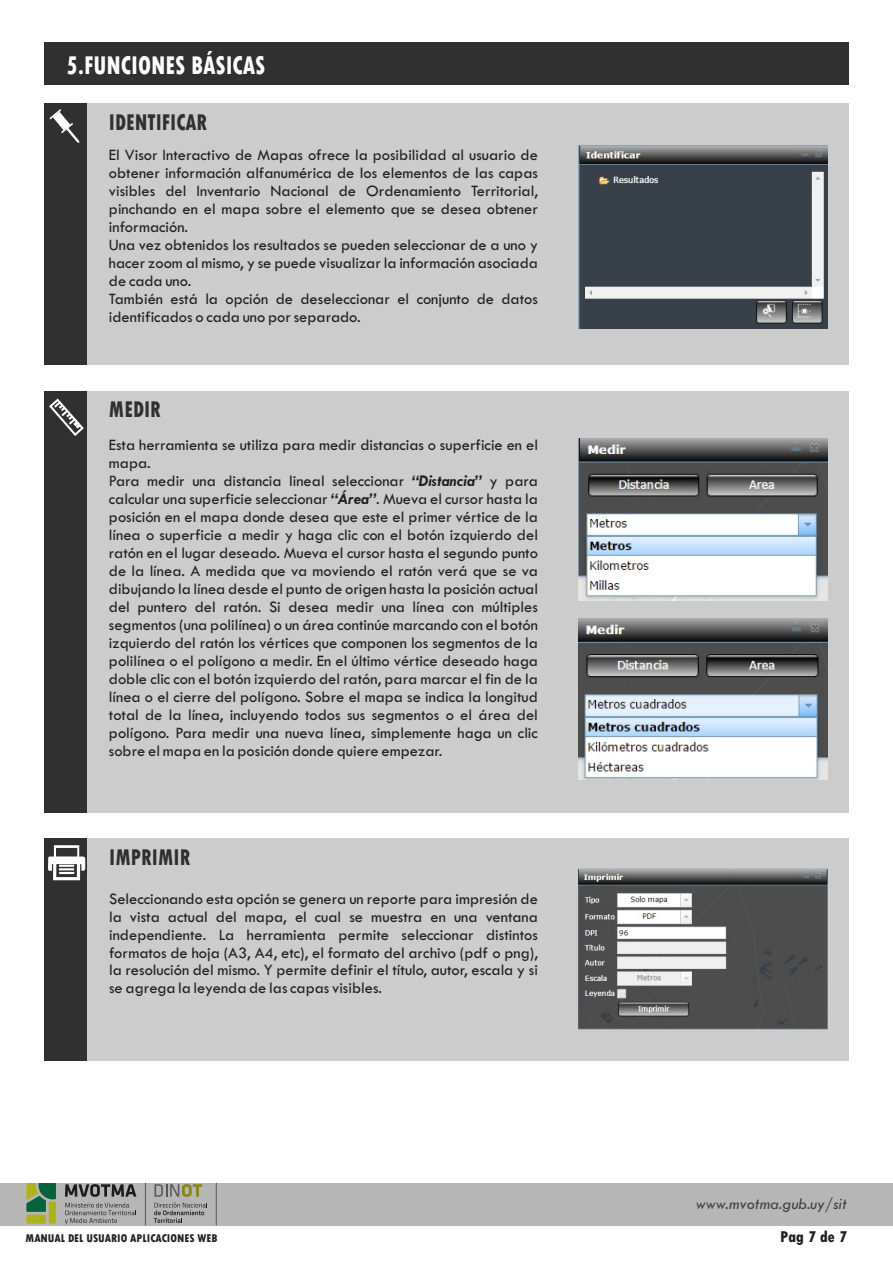
<style>
.page{position:relative;width:893px;height:1263px;background:#fff}
.page>*{position:absolute;margin:0;border:0;box-sizing:border-box;transform-origin:0 0}
.t1{font:800 condensed 27px "Tw Cen";color:#fff;scale:.86 1}
.t2{font:800 condensed 24px "Tw Cen";color:#303030;scale:.86 1}
.t3{font:16.5px/18px "Tw Cen";color:#231f20}
.t4{font:italic 16.5px "Tw Cen";color:#414142}
.t5{font:800 condensed 16.5px "Tw Cen";color:#231f20}
.t6{font:800 condensed 11.85px "Tw Cen";color:#231f20}
.s1{font-weight:700;font-style:italic}
</style>
<div class="page">
<div style="left:87px;top:103px;width:762px;height:262px;background:#ccc"></div>
<div style="left:44px;top:103px;width:43px;height:262px;background:#303030"></div>
<svg style="left:49px;top:109px;width:30px;height:34px"></svg>
<div style="left:44px;top:43px;width:805px;height:42px;background:#303030"></div>
<div style="left:0;top:1183px;width:893px;height:42px;background:#b6b6b6"></div>
<hr style="left:216px;top:1183px;width:1px;height:42px;background:#575757">
<svg style="left:65px;top:1184px;width:71px;height:13px"></svg>
<svg style="left:65px;top:1203px;width:71px;height:21px"></svg>
<svg style="left:26px;top:1183px;width:30px;height:40px"></svg>
<hr style="left:145px;top:1183px;width:1px;height:42px;background:#575757">
<svg style="left:154px;top:1184px;width:53px;height:39px"></svg>
<div style="left:87px;top:391px;width:762px;height:421px;background:#ccc"></div>
<div style="left:44px;top:391px;width:43px;height:421px;background:#303030"></div>
<svg style="left:49px;top:398px;width:35px;height:38px"></svg>
<img style="left:578px;top:439px;width:249px;height:162px">
<img style="left:579px;top:619px;width:248px;height:161px">
<div style="left:87px;top:838px;width:762px;height:222px;background:#ccc"></div>
<div style="left:44px;top:838px;width:43px;height:222px;background:#303030"></div>
<div style="left:53px;top:861px;width:27px;height:19px;border:3px solid #fff"></div>
<svg style="left:48px;top:845px;width:37px;height:29px"></svg>
<img style="left:578px;top:869px;width:249px;height:161px">
<img style="left:578px;top:146px;width:249px;height:182px">
<h1 class="t1" style="left:66px;top:55px;width:233px">5.FUNCIONES BÁSICAS</h1>
<h2 class="t2" style="left:109px;top:113px;width:116px">IDENTIFICAR</h2>
<p class="t3" style="left:109px;top:147px;width:431px">El Visor Interactivo de Mapas ofrece la posibilidad al usuario de obtener información alfanumérica de los elementos de las capas visibles del Inventario Nacional de Ordenamiento Territorial, pinchando en el mapa sobre el elemento que se desea obtener información.<br>Una vez obtenidos los resultados se pueden seleccionar de a uno y hacer zoom al mismo, y se puede visualizar la información asociada de cada uno.<br>También está la opción de deseleccionar el conjunto de datos identificados o cada uno por separado.</p>
<h2 class="t2" style="left:109px;top:400px;width:62px">MEDIR</h2>
<p class="t3" style="left:109px;top:437px;width:431px">Esta herramienta se utiliza para medir distancias o superficie en el mapa.<br>Para medir una distancia lineal seleccionar <span class="s1">“Distancia”</span> y para calcular una superficie seleccionar <span class="s1">“Área”</span>. Mueva el cursor hasta la posición en el mapa donde desea que este el primer vértice de la línea o superficie a medir y haga clic con el botón izquierdo del ratón en el lugar deseado. Mueva el cursor hasta el segundo punto de la línea. A medida que va moviendo el ratón verá que se va dibujando la línea desde el punto de origen hasta la posición actual del puntero del ratón. Si desea medir una línea con múltiples segmentos (una polilínea) o un área continúe marcando con el botón izquierdo del ratón los vértices que componen los segmentos de la polilínea o el polígono a medir. En el último vértice deseado haga doble clic con el botón izquierdo del ratón, para marcar el fin de la línea o el cierre del polígono. Sobre el mapa se indica la longitud total de la línea, incluyendo todos sus segmentos o el área del polígono. Para medir una nueva línea, simplemente haga un clic sobre el mapa en la posición donde quiere empezar.</p>
<h2 class="t2" style="left:109px;top:849px;width:96px">IMPRIMIR</h2>
<p class="t3" style="left:109px;top:890px;width:430px;text-align:justify">Seleccionando esta opción se genera un reporte para impresión de la vista actual del mapa, el cual se muestra en una ventana independiente. La herramienta permite seleccionar distintos formatos de hoja (A3, A4, etc), el formato del archivo (pdf o png), la resolución del mismo. Y permite definir el título, autor, escala y si se agrega la leyenda de las capas visibles.</p>
<p class="t4" style="left:696px;top:1197px;width:152px">www.mvotma.gub.uy/sit</p>
<p class="t6" style="left:26px;top:1233px;width:193px">MANUAL DEL USUARIO APLICACIONES WEB</p>
<p class="t5" style="left:780px;top:1230px;width:69px">Pag 7 de 7</p>
</div>
